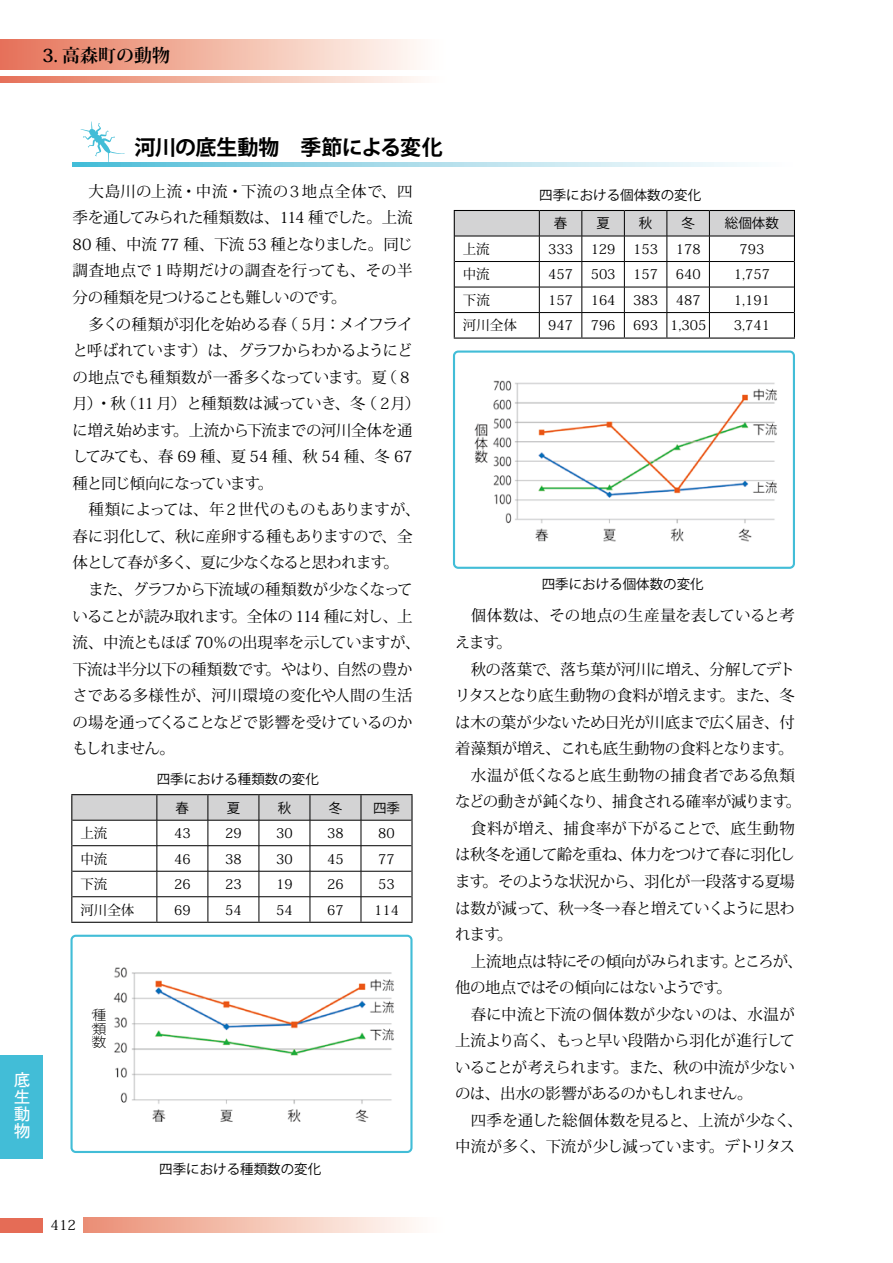
<style>
.page{position:relative;width:893px;height:1263px;background:#fff}
.page>*{position:absolute;margin:0;border:0;box-sizing:border-box;transform-origin:0 0}
.t1{font:700 21px "Koz Go Pro";letter-spacing:-.025em;color:#000}
.t2{font:700 18px "Koz Min Pr 6 N";color:#000}
.t3{font:17.25px/17.2px "MS Gothic";color:#fff;text-align:justify}
.t4{font:15.45px/26.5px "Koz Min Pr 6 N";letter-spacing:-.035em;color:#000}
.t5{font:15.45px "Koz Min Pr 6 N";letter-spacing:.01em;color:#000}
.t6{font:15.45px/26.5px "Koz Min Pr 6 N";color:#000}
.t7{font:15.45px "Koz Min Pr 6 N";letter-spacing:-.015em;color:#000}
.t8{font:15.45px "Koz Min Pr 6 N";letter-spacing:.005em;color:#000}
.t9{font:15.45px "Koz Min Pr 6 N";letter-spacing:.02em;color:#000}
.t10{font:13.8px "Koz Min Pr 6 N";color:#000}
.t11{font:13.5px "Koz Min Pr 6 N";color:#000}
.t12{font:13.5px "Koz Go Pr 6 N";color:#000}
.t13{font:13.5px "Koz Go Pro";color:#000}
.t14{font:300 13.5px/13.5px "Koz Go Pr 6 N";color:#000;text-align:justify}
</style>
<div class="page">
<div style="left:70px;top:935px;width:343px;height:218px;border:2px solid #42bdd7;border-radius:4px"></div>
<div style="left:453px;top:350px;width:342px;height:219px;border:2px solid #42bdd7;border-radius:4px"></div>
<hr style="left:71px;top:794px;width:86px;height:1px;background:#000">
<hr style="left:157px;top:794px;width:51px;height:1px;background:#000">
<hr style="left:208px;top:794px;width:51px;height:1px;background:#000">
<hr style="left:259px;top:794px;width:51px;height:1px;background:#000">
<hr style="left:310px;top:794px;width:51px;height:1px;background:#000">
<hr style="left:361px;top:794px;width:52px;height:1px;background:#000">
<hr style="left:411px;top:795px;width:2px;height:25px;background:#000">
<hr style="left:411px;top:820px;width:2px;height:26px;background:#000">
<hr style="left:411px;top:846px;width:2px;height:25px;background:#000">
<hr style="left:411px;top:871px;width:2px;height:26px;background:#000">
<svg style="left:71px;top:795px;width:341px;height:127px"></svg>
<hr style="left:411px;top:897px;width:2px;height:25px;background:#000">
<hr style="left:71px;top:922px;width:86px;height:1px;background:#000">
<hr style="left:157px;top:922px;width:51px;height:1px;background:#000">
<hr style="left:208px;top:922px;width:51px;height:1px;background:#000">
<hr style="left:259px;top:922px;width:51px;height:1px;background:#000">
<hr style="left:310px;top:922px;width:51px;height:1px;background:#000">
<hr style="left:361px;top:922px;width:52px;height:1px;background:#000">
<hr style="left:72px;top:820px;width:85px;height:1px;background:#000">
<hr style="left:157px;top:820px;width:51px;height:1px;background:#000">
<hr style="left:208px;top:820px;width:51px;height:1px;background:#000">
<hr style="left:259px;top:820px;width:51px;height:1px;background:#000">
<hr style="left:310px;top:820px;width:51px;height:1px;background:#000">
<hr style="left:361px;top:820px;width:50px;height:1px;background:#000">
<svg style="left:454px;top:210px;width:341px;height:127px"></svg>
<hr style="left:454px;top:337px;width:85px;height:2px;background:#000">
<hr style="left:539px;top:337px;width:43px;height:2px;background:#000">
<hr style="left:582px;top:337px;width:42px;height:2px;background:#000">
<hr style="left:624px;top:337px;width:43px;height:2px;background:#000">
<hr style="left:667px;top:337px;width:42px;height:2px;background:#000">
<hr style="left:709px;top:337px;width:86px;height:2px;background:#000">
<hr style="left:455px;top:236px;width:84px;height:1px;background:#000">
<hr style="left:539px;top:236px;width:43px;height:1px;background:#000">
<hr style="left:582px;top:236px;width:42px;height:1px;background:#000">
<hr style="left:624px;top:236px;width:43px;height:1px;background:#000">
<hr style="left:667px;top:236px;width:42px;height:1px;background:#000">
<hr style="left:709px;top:236px;width:85px;height:1px;background:#000">
<img style="left:474px;top:380px;width:303px;height:162px">
<img style="left:91px;top:967px;width:303px;height:155px">
<div style="left:93px;top:995px;width:13px;height:67px;background:#fff"></div>
<svg style="left:0;top:77px;width:418px;height:6px;background:#f2b5a4"></svg>
<div style="left:0;top:1218px;width:42px;height:14px;background:#e56c56"></div>
<svg style="left:84px;top:1218px;width:332px;height:14px;background:#f4c3b3"></svg>
<div style="left:0;top:40px;width:448px;height:30px;background:linear-gradient(to right,#e67356,#fffffe)"></div>
<div style="left:0;top:1055px;width:43px;height:103px;background:#42bdd7"></div>
<svg style="left:79px;top:121px;width:47px;height:46px"></svg>
<svg style="left:72px;top:162px;width:668px;height:4px;background:#a6dbea"></svg>
<p class="t2" style="left:43px;top:45px;width:129px">3. 高森町の動物</p>
<p class="t3" style="left:13px;top:1071px;width:18px">底生動物</p>
<h1 class="t1" style="left:134px;top:133px;width:310px">河川の底生動物　季節による変化</h1>
<p class="t4" style="left:73px;top:178px;width:341px;text-align:justify;text-indent:16px">大島川の上流・中流・下流の３地点全体で、四季を通してみられた種類数は、114 種でした。上流80 種、中流 77 種、下流 53 種となりました。同じ調査地点で 1 時期だけの調査を行っても、その半分の種類を見つけることも難しいのです。</p>
<p class="t4" style="left:73px;top:311px;width:349px;text-indent:16px">多くの種類が羽化を始める春（５月：メイフライと呼ばれています）は、グラフからわかるようにどの地点でも種類数が一番多くなっています。夏（８月）・秋（11 月）と種類数は減っていき、冬（２月）に増え始めます。上流から下流までの河川全体を通してみても、春 69 種、夏 54 種、秋 54 種、冬 67種と同じ傾向になっています。</p>
<p class="t4" style="left:73px;top:497px;width:349px;text-indent:16px">種類によっては、年２世代のものもありますが、春に羽化して、秋に産卵する種もありますので、全体として春が多く、夏に少なくなると思われます。</p>
<p class="t4" style="left:73px;top:576px;width:349px;text-indent:16px">また、グラフから下流域の種類数が少なくなっていることが読み取れます。全体の 114 種に対し、上流、中流ともほぼ 70％の出現率を示していますが、下流は半分以下の種類数です。やはり、自然の豊かさである多様性が、河川環境の変化や人間の生活の場を通ってくることなどで影響を受けているのかもしれません。</p>
<p class="t13" style="left:157px;top:770px;width:163px">四季における種類数の変化</p>
<p class="t12" style="left:176px;top:800px;width:15px">春</p>
<p class="t12" style="left:227px;top:800px;width:15px">夏</p>
<p class="t12" style="left:278px;top:800px;width:15px">秋</p>
<p class="t12" style="left:329px;top:800px;width:15px">冬</p>
<p class="t12" style="left:373px;top:800px;width:28px">四季</p>
<p class="t11" style="left:80px;top:825px;width:28px">上流</p>
<p class="t11" style="left:174px;top:825px;width:18px">43</p>
<p class="t11" style="left:225px;top:825px;width:18px">29</p>
<p class="t11" style="left:276px;top:825px;width:18px">30</p>
<p class="t11" style="left:327px;top:825px;width:18px">38</p>
<p class="t11" style="left:378px;top:825px;width:18px">80</p>
<p class="t11" style="left:80px;top:851px;width:28px">中流</p>
<p class="t11" style="left:174px;top:851px;width:18px">46</p>
<p class="t11" style="left:225px;top:851px;width:18px">38</p>
<p class="t11" style="left:276px;top:851px;width:18px">30</p>
<p class="t11" style="left:327px;top:851px;width:18px">45</p>
<p class="t11" style="left:378px;top:851px;width:18px">77</p>
<p class="t11" style="left:80px;top:876px;width:28px">下流</p>
<p class="t11" style="left:174px;top:876px;width:18px">26</p>
<p class="t11" style="left:225px;top:876px;width:18px">23</p>
<p class="t11" style="left:276px;top:876px;width:18px">19</p>
<p class="t11" style="left:327px;top:876px;width:18px">26</p>
<p class="t11" style="left:378px;top:876px;width:18px">53</p>
<p class="t11" style="left:80px;top:902px;width:55px">河川全体</p>
<p class="t11" style="left:174px;top:902px;width:18px">69</p>
<p class="t11" style="left:225px;top:902px;width:18px">54</p>
<p class="t11" style="left:276px;top:902px;width:18px">54</p>
<p class="t11" style="left:327px;top:902px;width:18px">67</p>
<p class="t11" style="left:374px;top:902px;width:26px">114</p>
<p class="t14" style="left:93px;top:1009px;width:15px">種類数</p>
<p class="t12" style="left:159px;top:1161px;width:164px">四季における種類数の変化</p>
<p class="t13" style="left:539px;top:186px;width:163px">四季における個体数の変化</p>
<p class="t12" style="left:554px;top:216px;width:15px">春</p>
<p class="t12" style="left:596px;top:216px;width:15px">夏</p>
<p class="t12" style="left:639px;top:216px;width:15px">秋</p>
<p class="t12" style="left:681px;top:216px;width:15px">冬</p>
<p class="t12" style="left:725px;top:216px;width:55px">総個体数</p>
<p class="t11" style="left:463px;top:241px;width:28px">上流</p>
<p class="t11" style="left:548px;top:241px;width:26px">333</p>
<p class="t11" style="left:591px;top:241px;width:26px">129</p>
<p class="t11" style="left:633px;top:241px;width:26px">153</p>
<p class="t11" style="left:676px;top:241px;width:26px">178</p>
<p class="t11" style="left:739px;top:241px;width:26px">793</p>
<p class="t11" style="left:463px;top:267px;width:28px">中流</p>
<p class="t11" style="left:548px;top:267px;width:26px">457</p>
<p class="t11" style="left:591px;top:267px;width:26px">503</p>
<p class="t11" style="left:633px;top:267px;width:26px">157</p>
<p class="t11" style="left:676px;top:267px;width:26px">640</p>
<p class="t11" style="left:734px;top:267px;width:38px">1,757</p>
<p class="t11" style="left:463px;top:292px;width:28px">下流</p>
<p class="t11" style="left:548px;top:292px;width:26px">157</p>
<p class="t11" style="left:591px;top:292px;width:26px">164</p>
<p class="t11" style="left:633px;top:292px;width:26px">383</p>
<p class="t11" style="left:676px;top:292px;width:26px">487</p>
<p class="t11" style="left:734px;top:292px;width:38px">1,191</p>
<p class="t11" style="left:463px;top:318px;width:55px">河川全体</p>
<p class="t11" style="left:548px;top:318px;width:26px">947</p>
<p class="t11" style="left:591px;top:318px;width:26px">796</p>
<p class="t11" style="left:633px;top:318px;width:75px">693 1,305</p>
<p class="t11" style="left:734px;top:318px;width:38px">3,741</p>
<p class="t12" style="left:542px;top:577px;width:163px">四季における個体数の変化</p>
<p class="t6" style="left:455px;top:603px;width:341px;text-indent:16px">個体数は、その地点の生産量を表していると考えます。</p>
<p class="t4" style="left:471px;top:656px;width:326px">秋の落葉で、落ち葉が河川に増え、分解してデト</p>
<p class="t4" style="left:455px;top:682px;width:341px">リタスとなり底生動物の食料が増えます。また、冬</p>
<p class="t4" style="left:455px;top:709px;width:341px">は木の葉が少ないため日光が川底まで広く届き、付</p>
<p class="t4" style="left:455px;top:736px;width:340px">着藻類が増え、これも底生動物の食料となります。</p>
<p class="t9" style="left:471px;top:766px;width:326px">水温が低くなると底生動物の捕食者である魚類</p>
<p class="t4" style="left:455px;top:789px;width:348px">などの動きが鈍くなり、捕食される確率が減ります。</p>
<p class="t5" style="left:471px;top:819px;width:326px">食料が増え、捕食率が下がることで、底生動物</p>
<p class="t4" style="left:455px;top:842px;width:341px">は秋冬を通して齢を重ね、体力をつけて春に羽化し</p>
<p class="t4" style="left:455px;top:868px;width:341px">ます。そのような状況から、羽化が一段落する夏場</p>
<p class="t4" style="left:455px;top:895px;width:341px">は数が減って、秋→冬→春と増えていくように思わ</p>
<p class="t4" style="left:455px;top:921px;width:59px">れます。</p>
<p class="t4" style="left:471px;top:948px;width:333px">上流地点は特にその傾向がみられます。ところが、</p>
<p class="t4" style="left:455px;top:974px;width:278px">他の地点ではその傾向にはないようです。</p>
<p class="t5" style="left:471px;top:1005px;width:326px">春に中流と下流の個体数が少ないのは、水温が</p>
<p class="t7" style="left:455px;top:1032px;width:341px">上流より高く、もっと早い段階から羽化が進行して</p>
<p class="t4" style="left:455px;top:1054px;width:341px">いることが考えられます。また、秋の中流が少ない</p>
<p class="t4" style="left:455px;top:1081px;width:299px">のは、出水の影響があるのかもしれません。</p>
<p class="t8" style="left:471px;top:1111px;width:333px">四季を通した総個体数を見ると、上流が少なく、</p>
<p class="t4" style="left:455px;top:1134px;width:341px">中流が多く、下流が少し減っています。デトリタス</p>
<p class="t10" style="left:51px;top:1217px;width:27px">412</p>
</div>
